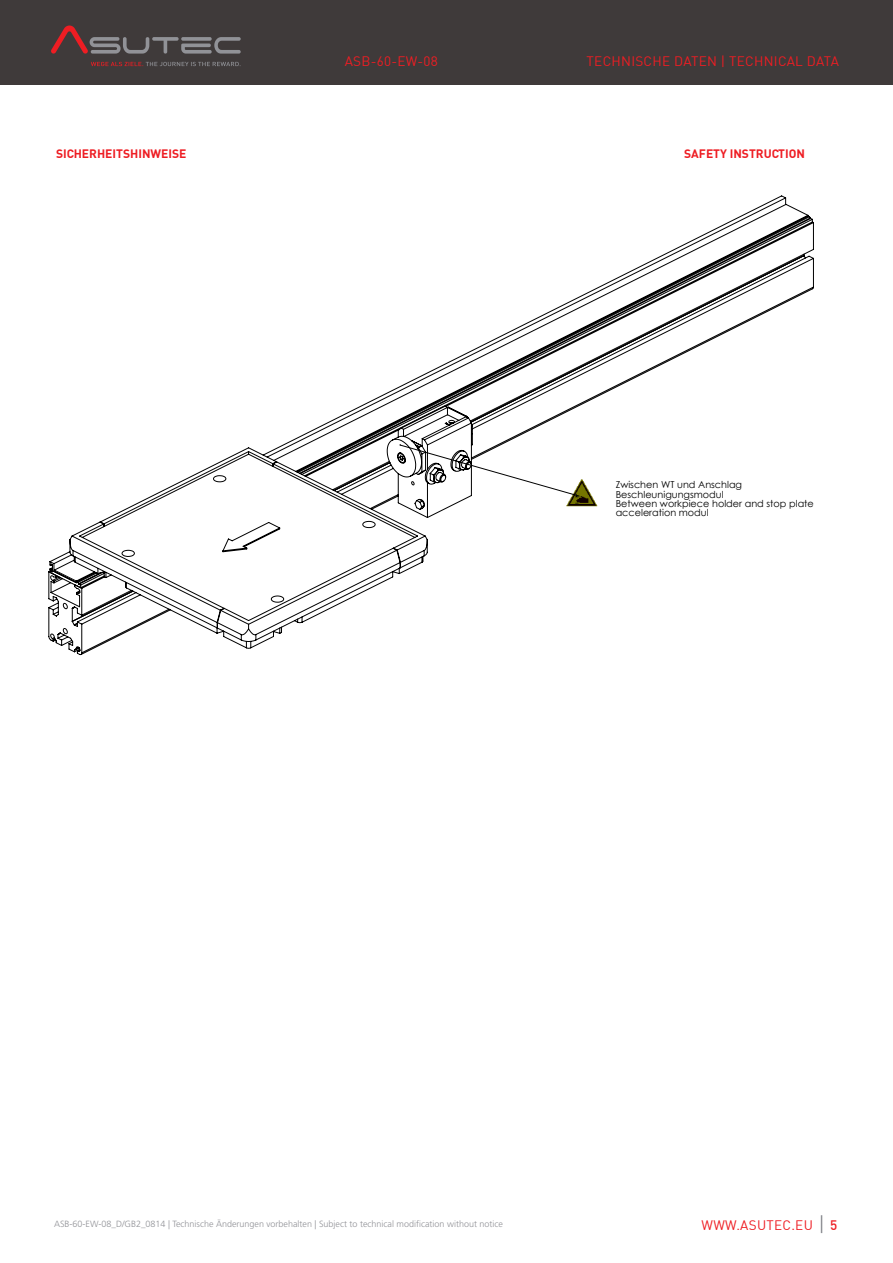
<style>
.page{position:relative;width:893px;height:1263px;background:#fff}
.page>*{position:absolute;margin:0;border:0;box-sizing:border-box;transform-origin:0 0}
.t1{font:13.5px "DIN";letter-spacing:.02em;color:#ee1d23}
.t2{font:500 13.5px "DIN";color:#ee1d23}
.t3{font:700 12px "DIN";color:#ee1d23}
.t4{font:9.6px/9.3px "Century Gothic";color:#000}
.t5{font:300 9px "Frutiger LT";color:#919297}
</style>
<div class="page">
<div style="left:0;top:0;width:893px;height:85px;background:#3f3a3a"></div>
<svg style="left:51px;top:26px;width:190px;height:28px"></svg>
<svg style="left:91px;top:62px;width:149px;height:4px"></svg>
<svg style="left:821px;top:1215px;width:1px;height:18px"></svg>
<svg style="left:48px;top:195px;width:766px;height:460px"></svg>
<h1 class="t1" style="left:345px;top:53px;width:95px">ASB-60-EW-08</h1>
<h1 class="t1" style="left:587px;top:53px;width:254px">TECHNISCHE DATEN | TECHNICAL DATA</h1>
<p class="t3" style="left:56px;top:146px;width:132px">SICHERHEITSHINWEISE</p>
<p class="t3" style="left:684px;top:146px;width:122px">SAFETY INSTRUCTION</p>
<p class="t4" style="left:616px;top:480px;width:200px">Zwischen WT und Anschlag<br>Beschleunigungsmodul<br>Between workpiece holder and stop plate acceleration modul</p>
<p class="t5" style="left:54px;top:1219px;width:451px">ASB-60-EW-08_D/GB2_0814 | Technische Änderungen vorbehalten | Subject to technical modification without notice</p>
<h1 class="t1" style="left:702px;top:1217px;width:113px">WWW.ASUTEC.EU</h1>
<h1 class="t2" style="left:830px;top:1216px;width:9px">5</h1>
</div>
